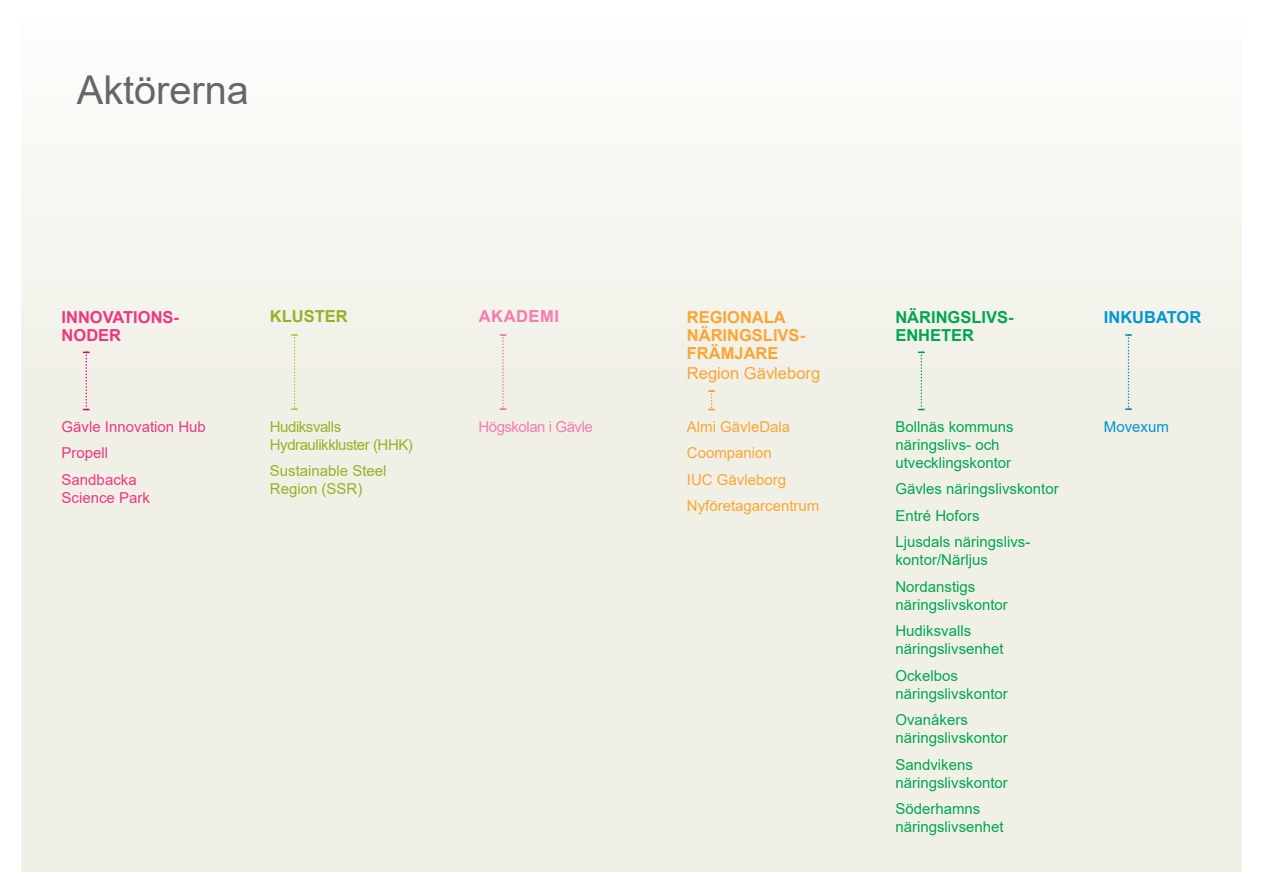
<style>
.page{position:relative;width:1263px;height:893px;background:#fff}
.page>*{position:absolute;margin:0;border:0;box-sizing:border-box;transform-origin:0 0}
.t1{font:39.75px "Arial";color:#656669}
.t2{font:700 16.5px/18px "Arial";color:#faa634}
.t3{font:700 16.5px "Arial";color:#00a651}
.t4{font:700 16.5px/18px "Arial";color:#ee3780}
.t5{font:16.5px "Arial";color:#faa634}
.t6{font:700 16.5px "Arial";color:#0097cf}
.t7{font:700 16.5px "Arial";color:#9bb026}
.t8{font:700 16.5px "Arial";letter-spacing:.035em;color:#f47dac}
.t9{font:15px/18px "Arial";color:#00a651}
.t10{font:15px "Arial";color:#faa634}
.t11{font:15px/18px "Arial";color:#ee3780}
.t12{font:15px/18px "Arial";letter-spacing:-.03em;color:#9bb026}
.t13{font:15px/18px "Arial";color:#9bb026}
.t14{font:15px "Arial";letter-spacing:-.03em;color:#f47dac}
.t15{font:15px "Arial";color:#0097cf}
</style>
<div class="page">
<div style="left:21px;top:21px;width:1221px;height:851px;background:linear-gradient(to bottom,#f9f9f5,#eeede2)"></div>
<svg style="left:708px;top:390px;width:7px;height:20px"></svg>
<svg style="left:83px;top:352px;width:7px;height:58px"></svg>
<svg style="left:918px;top:352px;width:7px;height:58px"></svg>
<svg style="left:1125px;top:334px;width:7px;height:76px"></svg>
<svg style="left:291px;top:334px;width:7px;height:76px"></svg>
<svg style="left:500px;top:334px;width:6px;height:76px"></svg>
<p class="t1" style="left:77px;top:63px;width:174px">Aktörerna</p>
<p class="t4" style="left:62px;top:308px;width:118px">INNOVATIONS-<br>NODER</p>
<p class="t11" style="left:62px;top:417px;width:146px">Gävle Innovation Hub</p>
<p class="t11" style="left:62px;top:444px;width:48px">Propell</p>
<p class="t11" style="left:62px;top:470px;width:90px">Sandbacka<br>Science Park</p>
<p class="t3" style="left:895px;top:306px;width:119px">NÄRINGSLIVS-</p>
<p class="t3" style="left:895px;top:324px;width:80px">ENHETER</p>
<p class="t7" style="left:270px;top:305px;width:79px">KLUSTER</p>
<p class="t6" style="left:1104px;top:306px;width:99px">INKUBATOR</p>
<p class="t8" style="left:479px;top:305px;width:82px">AKADEMI</p>
<p class="t2" style="left:687px;top:308px;width:120px">REGIONALA<br>NÄRINGSLIVS-<br>FRÄMJARE</p>
<p class="t5" style="left:687px;top:362px;width:135px">Region Gävleborg</p>
<p class="t12" style="left:270px;top:417px;width:145px">Hudiksvalls<br>Hydraulikkluster (HHK)</p>
<p class="t13" style="left:270px;top:462px;width:118px">Sustainable Steel<br>Region (SSR)</p>
<p class="t14" style="left:478px;top:416px;width:116px">Högskolan i Gävle</p>
<p class="t10" style="left:687px;top:416px;width:105px">Almi GävleDala</p>
<p class="t10" style="left:687px;top:443px;width:87px">Coompanion</p>
<p class="t10" style="left:687px;top:469px;width:101px">IUC Gävleborg</p>
<p class="t10" style="left:687px;top:496px;width:134px">Nyföretagarcentrum</p>
<p class="t9" style="left:895px;top:417px;width:120px">Bollnäs kommuns näringslivs- och utvecklingskontor</p>
<p class="t9" style="left:895px;top:480px;width:165px">Gävles näringslivskontor</p>
<p class="t9" style="left:895px;top:506px;width:86px">Entré Hofors</p>
<p class="t9" style="left:895px;top:533px;width:136px">Ljusdals näringslivs&shy;kontor/Närljus</p>
<p class="t9" style="left:895px;top:577px;width:114px">Nordanstigs näringslivskontor</p>
<p class="t9" style="left:895px;top:622px;width:110px">Hudiksvalls näringslivsenhet</p>
<p class="t9" style="left:895px;top:666px;width:114px">Ockelbos näringslivskontor</p>
<p class="t9" style="left:895px;top:711px;width:114px">Ovanåkers näringslivskontor</p>
<p class="t9" style="left:895px;top:755px;width:114px">Sandvikens näringslivskontor</p>
<p class="t9" style="left:895px;top:800px;width:110px">Söderhamns näringslivsenhet</p>
<p class="t15" style="left:1104px;top:416px;width:67px">Movexum</p>
</div>
